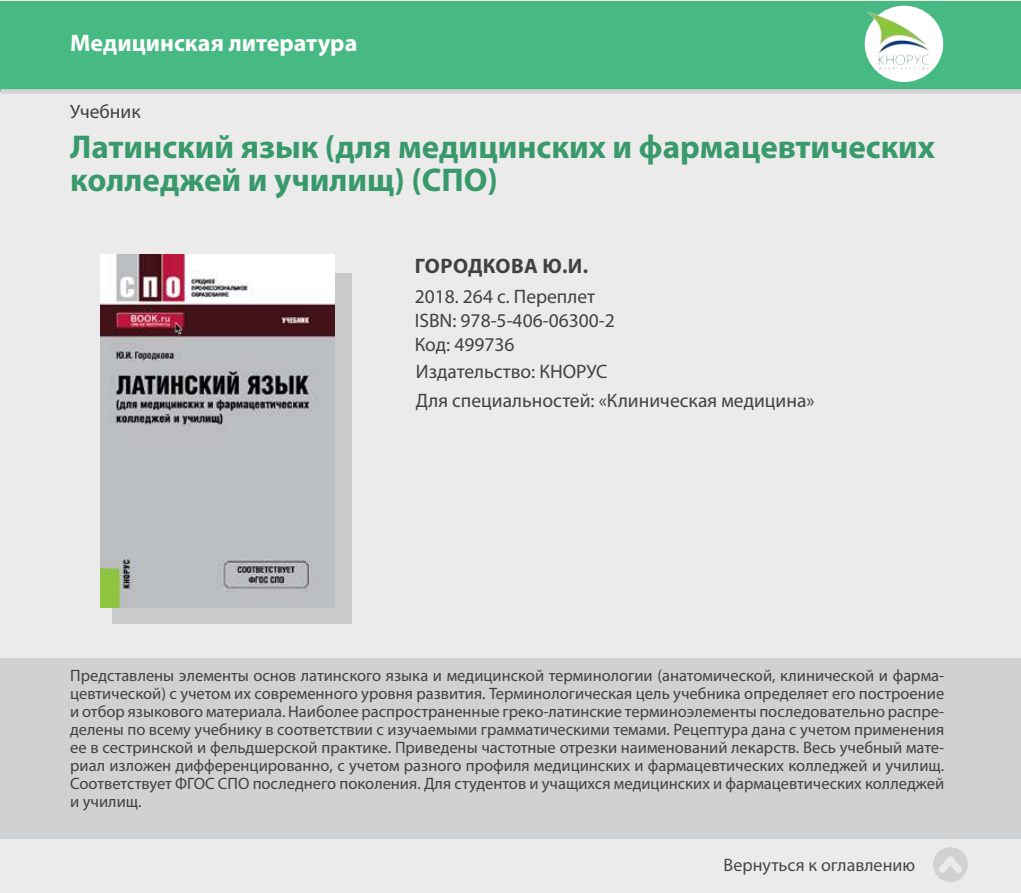
<style>
.page{position:relative;width:1021px;height:893px;background:#fff}
.page>*{position:absolute;margin:0;border:0;box-sizing:border-box;transform-origin:0 0}
.t1{font:700 33px/33px "Myriad Pro";color:#38996b}
.t2{font:700 24px "Myriad Pro";color:#fff}
.t3{font:700 21px "Myriad Pro";letter-spacing:.015em;color:#414042}
.t4{font:19.5px/24px "Myriad Pro";color:#414042}
.t5{font:18px "Myriad Pro";color:#48484a}
.t6{font:16.5px/18px "Myriad Pro";color:#414042;text-align:justify}
</style>
<div class="page">
<div style="left:0;top:0;width:1020px;height:893px;background:#ebebec"></div>
<div style="left:112px;top:273px;width:240px;height:350px;background:#c9cacc"></div>
<img style="left:100px;top:254px;width:235px;height:353px">
<div style="left:1px;top:1px;width:1019px;height:90px;background:#47ba83"></div>
<div style="left:0;top:658px;width:1020px;height:181px;background:#cfd1d2"></div>
<div style="left:1px;top:89px;width:1019px;height:5px;background:#d1d3d4"></div>
<div style="left:933px;top:847px;width:34px;height:35px;background:#cfd1d2;border-radius:50%"></div>
<svg style="left:939px;top:856px;width:23px;height:17px"></svg>
<div style="left:864px;top:6px;width:79px;height:76px;background:#fff;border-radius:50%"></div>
<img style="left:865px;top:9px;width:67px;height:65px">
<h2 class="t2" style="left:70px;top:27px;width:289px">Медицинская литература</h2>
<p class="t4" style="left:70px;top:99px;width:72px">Учебник</p>
<h1 class="t1" style="left:70px;top:130px;width:866px">Латинский язык (для медицинских и фармацевтических колледжей и училищ) (СПО)</h1>
<p class="t3" style="left:415px;top:252px;width:175px">Городкова Ю.И.</p>
<p class="t4" style="left:415px;top:284px;width:201px">2018. 264 c. Переплет<br>ISBN: 978-5-406-06300-2<br>Код: 499736</p>
<p class="t4" style="left:416px;top:357px;width:400px;line-height:29px">Издательство: КНОРУС<br>Для специальностей: «Клиническая медицина»</p>
<p class="t6" style="left:70px;top:666px;width:875px">Представлены элементы основ латинского языка и медицинской терминологии (анатомической, клинической и фарма&shy;цевтической) с учетом их современного уровня развития. Терминологическая цель учебника определяет его построение и отбор языкового материала. Наиболее распространенные греко-латинские терминоэлементы последовательно распре&shy;делены по всему учебнику в соответствии с изучаемыми грамматическими темами. Рецептура дана с учетом применения ее в сестринской и фельдшерской практике. Приведены частотные отрезки наименований лекарств. Весь учебный мате&shy;риал изложен дифференцированно, с учетом разного профиля медицинских и фармацевтических колледжей и училищ.<br>Соответствует ФГОС СПО последнего поколения. Для студентов и учащихся медицинских и фармацевтических колледжей и училищ.</p>
<p class="t5" style="left:723px;top:853px;width:193px">Вернуться к оглавлению</p>
</div>
